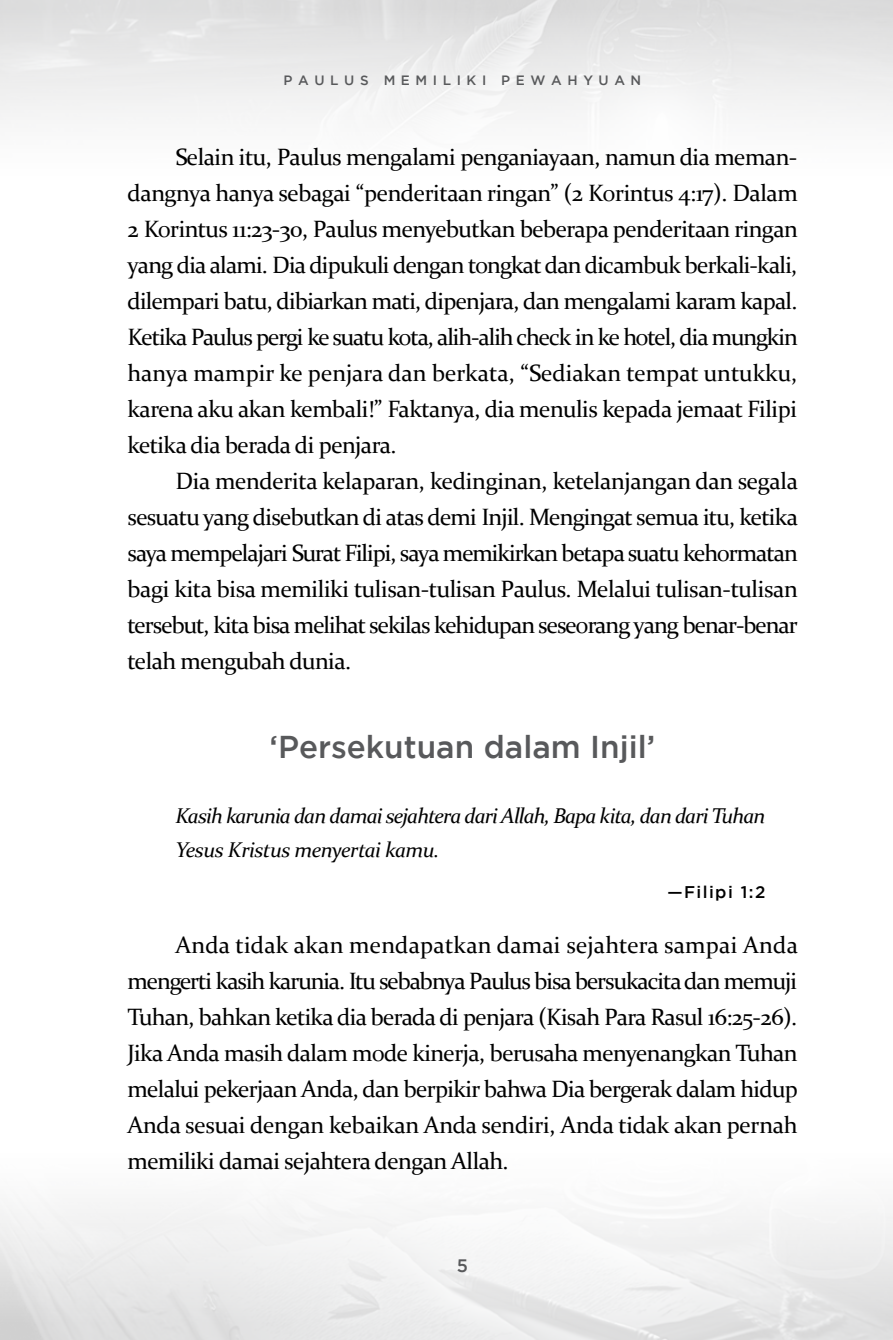
<style>
.page{position:relative;width:893px;height:1340px;background:#fff}
.page>*{position:absolute;margin:0;border:0;box-sizing:border-box;transform-origin:0 0}
.t1{font:500 31.5px "Gotham";color:#58595b}
.t2{font:23.62px/36px "Constantia";letter-spacing:-.025em;color:#000;text-align:justify}
.t3{font:italic 21.38px/33.8px "Constantia";letter-spacing:-.045em;color:#000}
.t4{font:500 18px "Gotham";color:#58595b}
.t5{font:500 16.88px "Gotham";letter-spacing:.085em;color:#000}
.t6{font:500 13.5px "Gotham";letter-spacing:.415em;color:#58595b}
</style>
<div class="page">
<p class="t6" style="left:284px;top:72px;width:85px">Pa ul us</p>
<p class="t6" style="left:384px;top:72px;width:44px">Memili</p>
<p class="t6" style="left:467px;top:72px;width:19px">k i</p>
<p class="t6" style="left:501px;top:72px;width:46px">Pewa</p>
<p class="t6" style="left:567px;top:72px;width:75px">hyua n</p>
<p class="t2" style="left:128px;top:137px;width:672px;text-indent:48px">Selain itu, Paulus mengalami penganiayaan, namun dia meman&shy;dangnya hanya sebagai “penderitaan ringan” (2 Korintus 4:17). Dalam 2 Korintus 11:23-30, Paulus menyebutkan beberapa penderitaan ringan yang dia alami. Dia dipukuli dengan tongkat dan dicambuk berkali-kali, dilempari batu, dibiarkan mati, dipenjara, dan mengalami karam kapal.<br>Ketika Paulus pergi ke suatu kota, alih-alih check in ke hotel, dia mungkin hanya mampir ke penjara dan berkata, “Sediakan tempat untukku, karena aku akan kembali!” Faktanya, dia menulis kepada jemaat Filipi ketika dia berada di penjara.</p>
<p class="t2" style="left:128px;top:461px;width:672px;text-indent:48px">Dia menderita kelaparan, kedinginan, ketelanjangan dan segala sesuatu yang disebutkan di atas demi Injil. Mengingat semua itu, ketika saya mempelajari Surat Filipi, saya memikirkan betapa suatu kehormatan bagi kita bisa memiliki tulisan-tulisan Paulus. Melalui tulisan-tulisan tersebut, kita bisa melihat sekilas kehidupan seseorang yang benar-benar telah mengubah dunia.</p>
<h1 class="t1" style="left:270px;top:728px;width:387px">‘Persekutuan dalam Injil’</h1>
<p class="t3" style="left:175px;top:798px;width:592px">Kasih karunia dan damai sejahtera dari Allah, Bapa kita, dan dari Tuhan<br>Yesus Kristus menyertai kamu.</p>
<p class="t5" style="left:667px;top:882px;width:99px">—Filipi 1:2</p>
<p class="t2" style="left:128px;top:926px;width:672px;text-indent:48px">Anda tidak akan mendapatkan damai sejahtera sampai Anda mengerti kasih karunia. Itu sebabnya Paulus bisa bersukacita dan memuji Tuhan, bahkan ketika dia berada di penjara (Kisah Para Rasul 16:25-26).<br>Jika Anda masih dalam mode kinerja, berusaha menyenangkan Tuhan melalui pekerjaan Anda, dan berpikir bahwa Dia bergerak dalam hidup Anda sesuai dengan kebaikan Anda sendiri, Anda tidak akan pernah memiliki damai sejahtera dengan Allah.</p>
<p class="t4" style="left:457px;top:1254px;width:13px">5</p>
</div>
